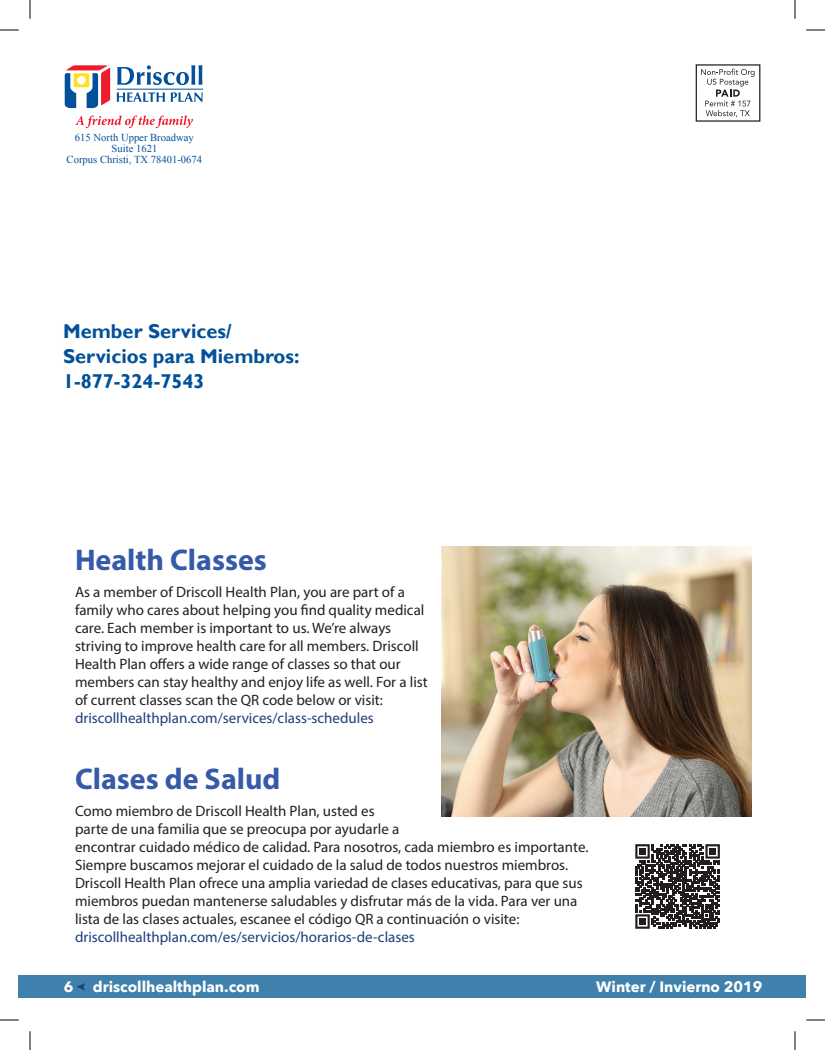
<style>
.page{position:relative;width:825px;height:1050px;background:#fff}
.page>*{position:absolute;margin:0;border:0;box-sizing:border-box;transform-origin:0 0}
.t1{font:700 30px "Myriad Pro";color:#365aa8}
.t2{font:700 20px/25px "Gill Sans";color:#01519a}
.t3{font:15px/18px "Myriad Pro";color:#231f20}
.t4{font:15px "Myriad Pro";color:#1d3d7b}
.t5{font:700 15px "Avenir Next";color:#fff}
.t6{font:10.62px/11.2px "Times New Roman";color:#01519a;text-align:center}
</style>
<div class="page">
<div style="left:696px;top:64px;width:64px;height:58px;border:1px solid #231f20"></div>
<svg style="left:701px;top:69px;width:54px;height:48px"></svg>
<svg style="left:64px;top:65px;width:139px;height:63px"></svg>
<div style="left:19px;top:975px;width:787px;height:23px;background:#3f81ac"></div>
<svg style="left:77px;top:983px;width:8px;height:7px"></svg>
<img style="left:442px;top:546px;width:309px;height:270px">
<svg style="left:635px;top:844px;width:85px;height:85px"></svg>
<div style="left:639px;top:848px;width:7px;height:7px;background:#211d1e"></div>
<div style="left:710px;top:848px;width:6px;height:7px;background:#211d1e"></div>
<div style="left:639px;top:918px;width:7px;height:7px;background:#211d1e"></div>
<svg style="left:0;top:29px;width:19px;height:2px"></svg>
<svg style="left:806px;top:29px;width:19px;height:2px"></svg>
<svg style="left:0;top:1019px;width:19px;height:2px"></svg>
<svg style="left:806px;top:1019px;width:19px;height:2px"></svg>
<svg style="left:29px;top:0;width:2px;height:19px"></svg>
<svg style="left:29px;top:1031px;width:2px;height:19px"></svg>
<svg style="left:794px;top:0;width:2px;height:19px"></svg>
<svg style="left:794px;top:1031px;width:2px;height:19px"></svg>
<p class="t6" style="left:67px;top:131px;width:137px">615 North Upper Broadway<br>Suite 1621<br>Corpus Christi, TX 78401-0674</p>
<h2 class="t2" style="left:63px;top:319px;width:238px">Member Services/<br>Servicios para Miembros:<br>1-877-324-7543</h2>
<h1 class="t1" style="left:75px;top:540px;width:193px">Health Classes</h1>
<p class="t3" style="left:75px;top:583px;width:354px">As a member of Driscoll Health Plan, you are part of a family who cares about helping you find quality medical care. Each member is important to us. We’re always striving to improve health care for all members. Driscoll Health Plan offers a wide range of classes so that our members can stay healthy and enjoy life as well. For a list of current classes scan the QR code below or visit:</p>
<p class="t4" style="left:75px;top:709px;width:300px">driscollhealthplan.com/services/class-schedules</p>
<h1 class="t1" style="left:75px;top:759px;width:207px">Clases de Salud</h1>
<p class="t3" style="left:75px;top:802px;width:515px">Como miembro de Driscoll Health Plan, usted es<br>parte de una familia que se preocupa por ayudarle a<br>encontrar cuidado médico de calidad. Para nosotros, cada miembro es importante.<br>Siempre buscamos mejorar el cuidado de la salud de todos nuestros miembros.<br>Driscoll Health Plan ofrece una amplia variedad de clases educativas, para que sus miembros puedan mantenerse saludables y disfrutar más de la vida. Para ver una lista de las clases actuales, escanee el código QR a continuación o visite:</p>
<p class="t4" style="left:75px;top:928px;width:341px">driscollhealthplan.com/es/servicios/horarios-de-clases</p>
<p class="t5" style="left:64px;top:973px;width:11px">6</p>
<p class="t5" style="left:93px;top:973px;width:168px">driscollhealthplan.com</p>
<p class="t5" style="left:596px;top:974px;width:168px">Winter / Invierno 2019</p>
</div>
